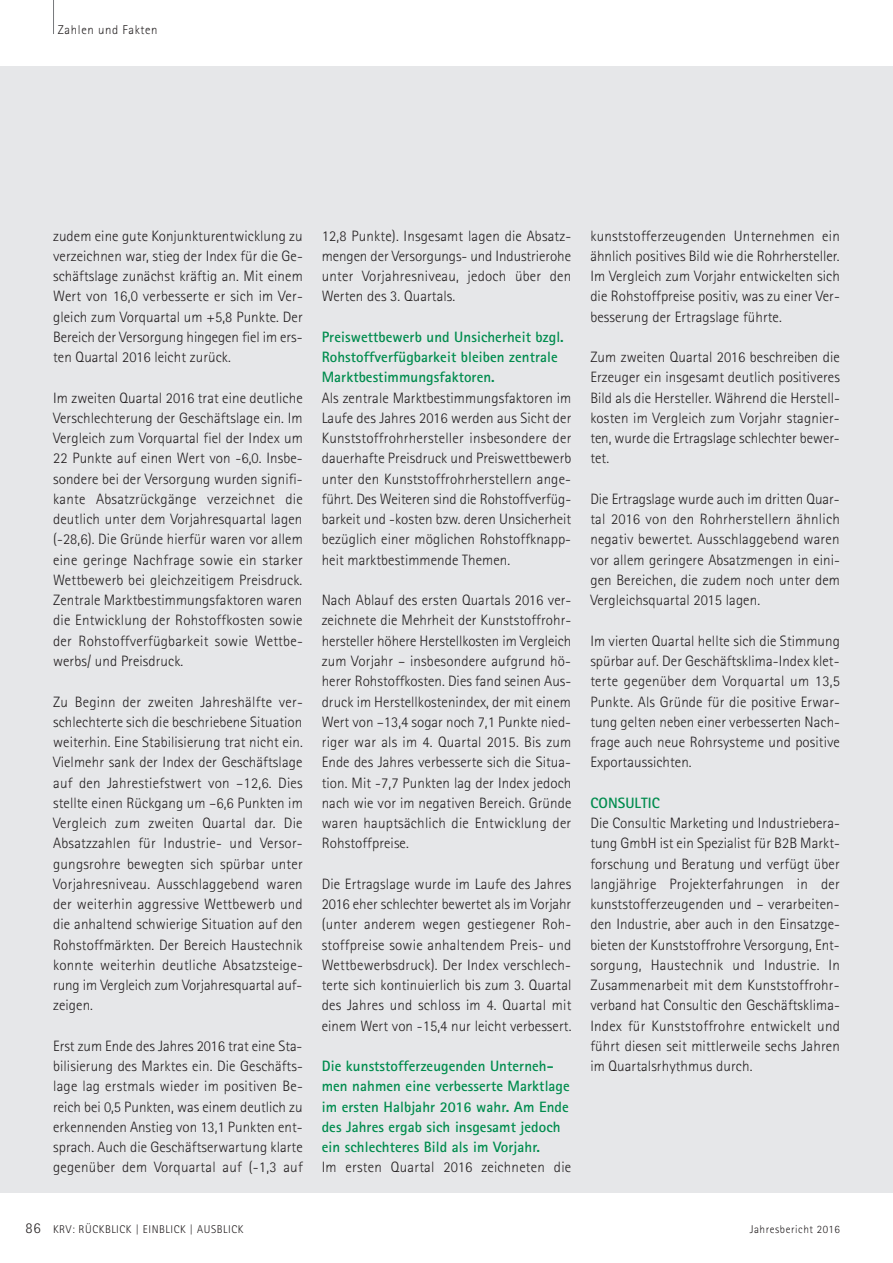
<style>
.page{position:relative;width:893px;height:1263px;background:#fff}
.page>*{position:absolute;margin:0;border:0;box-sizing:border-box;transform-origin:0 0}
.t1{font:300 15px/20.2px "Rotis Sans Serif";letter-spacing:.005em;color:#231f20;text-align:justify}
.t2{font:700 15px/20.2px "Rotis Sans Serif";letter-spacing:.005em;color:#008c4e}
.t3{font:300 12.75px "Rotis Sans Serif";letter-spacing:.05em;color:#231f20}
.t4{font:300 11.25px "Rotis Sans Serif";letter-spacing:.05em;color:#231f20}
.s1{font-size:15px}
</style>
<div class="page">
<div style="left:0;top:66px;width:893px;height:1126px;background:#e6e7e9"></div>
<hr style="left:53px;top:0;width:1px;height:34px;background:#76787b">
<p class="t3" style="left:58px;top:25px;width:101px">Zahlen und Fakten</p>
<p class="t1" style="left:53px;top:227px;width:251px">zudem eine gute Konjunkturentwicklung zu verzeichnen war, stieg der Index für die Ge&shy;schäftslage zunächst kräftig an. Mit einem Wert von 16,0 verbesserte er sich im Ver&shy;gleich zum Vorquartal um +5,8 Punkte. Der Bereich der Versorgung hingegen fiel im ers&shy;ten Quartal 2016 leicht zurück.</p>
<p class="t1" style="left:53px;top:389px;width:251px">Im zweiten Quartal 2016 trat eine deutliche Verschlechterung der Geschäftslage ein. Im Vergleich zum Vorquartal fiel der Index um 22 Punkte auf einen Wert von -6,0. Insbe&shy;sondere bei der Versorgung wurden signifi&shy;kante Absatzrückgänge verzeichnet die deutlich unter dem Vorjahresquartal lagen (-28,6). Die Gründe hierfür waren vor allem eine geringe Nachfrage sowie ein starker Wettbewerb bei gleichzeitigem Preisdruck.<br>Zentrale Marktbestimmungsfaktoren waren die Entwicklung der Rohstoffkosten sowie der Rohstoffverfügbarkeit sowie Wettbe&shy;werbs/ und Preisdruck.</p>
<p class="t1" style="left:53px;top:693px;width:251px">Zu Beginn der zweiten Jahreshälfte ver&shy;schlechterte sich die beschriebene Situation weiterhin. Eine Stabilisierung trat nicht ein.<br>Vielmehr sank der Index der Geschäftslage auf den Jahrestiefstwert von –12,6. Dies stellte einen Rückgang um –6,6 Punkten im Vergleich zum zweiten Quartal dar. Die Absatzzahlen für Industrie- und Versor&shy;gungsrohre bewegten sich spürbar unter Vorjahresniveau. Ausschlaggebend waren der weiterhin aggressive Wettbewerb und die anhaltend schwierige Situation auf den Rohstoffmärkten. Der Bereich Haustechnik konnte weiterhin deutliche Absatzsteige&shy;rung im Vergleich zum Vorjahresquartal auf&shy;zeigen.</p>
<p class="t1" style="left:53px;top:1037px;width:251px">Erst zum Ende des Jahres 2016 trat eine Sta&shy;bilisierung des Marktes ein. Die Geschäfts&shy;lage lag erstmals wieder im positiven Be&shy;reich bei 0,5 Punkten, was einem deutlich zu erkennenden Anstieg von 13,1 Punkten ent&shy;sprach. Auch die Geschäftserwartung klarte gegenüber dem Vorquartal auf (-1,3 auf</p>
<p class="t1" style="left:322px;top:227px;width:251px">12,8 Punkte). Insgesamt lagen die Absatz&shy;mengen der Versorgungs- und Industrierohe unter Vorjahresniveau, jedoch über den Werten des 3. Quartals.</p>
<p class="t2" style="left:322px;top:328px;width:244px">Preiswettbewerb und Unsicherheit bzgl.<br>Rohstoffverfügbarkeit bleiben zentrale<br>Marktbestimmungsfaktoren.</p>
<p class="t1" style="left:322px;top:389px;width:251px">Als zentrale Marktbestimmungsfaktoren im Laufe des Jahres 2016 werden aus Sicht der Kunststoffrohrhersteller insbesondere der dauerhafte Preisdruck und Preiswettbewerb unter den Kunststoffrohrherstellern ange&shy;führt. Des Weiteren sind die Rohstoffverfüg&shy;barkeit und -kosten bzw. deren Unsicherheit bezüglich einer möglichen Rohstoffknapp&shy;heit marktbestimmende Themen.</p>
<p class="t1" style="left:322px;top:591px;width:251px">Nach Ablauf des ersten Quartals 2016 ver&shy;zeichnete die Mehrheit der Kunststoffrohr&shy;hersteller höhere Herstellkosten im Vergleich zum Vorjahr – insbesondere aufgrund hö&shy;herer Rohstoffkosten. Dies fand seinen Aus&shy;druck im Herstellkostenindex, der mit einem Wert von –13,4 sogar noch 7,1 Punkte nied&shy;riger war als im 4. Quartal 2015. Bis zum Ende des Jahres verbesserte sich die Situa&shy;tion. Mit -7,7 Punkten lag der Index jedoch nach wie vor im negativen Bereich. Gründe waren hauptsächlich die Entwicklung der Rohstoffpreise.</p>
<p class="t1" style="left:322px;top:875px;width:251px">Die Ertragslage wurde im Laufe des Jahres 2016 eher schlechter bewertet als im Vorjahr (unter anderem wegen gestiegener Roh&shy;stoffpreise sowie anhaltendem Preis- und Wettbewerbsdruck). Der Index verschlech&shy;terte sich kontinuierlich bis zum 3. Quartal des Jahres und schloss im 4. Quartal mit einem Wert von -15,4 nur leicht verbessert.</p>
<p class="t2" style="left:322px;top:1057px;width:250px">Die kunststofferzeugenden Unterneh&shy;men nahmen eine verbesserte Marktlage im ersten Halbjahr 2016 wahr. Am Ende des Jahres ergab sich insgesamt jedoch ein schlechteres Bild als im Vorjahr.</p>
<p class="t1" style="left:322px;top:1158px;width:251px">Im ersten Quartal 2016 zeichneten die</p>
<p class="t1" style="left:590px;top:227px;width:251px">kunststofferzeugenden Unternehmen ein ähnlich positives Bild wie die Rohrhersteller.<br>Im Vergleich zum Vorjahr entwickelten sich die Rohstoffpreise positiv, was zu einer Ver&shy;besserung der Ertragslage führte.</p>
<p class="t1" style="left:590px;top:348px;width:251px">Zum zweiten Quartal 2016 beschreiben die Erzeuger ein insgesamt deutlich positiveres Bild als die Hersteller. Während die Herstell&shy;kosten im Vergleich zum Vorjahr stagnier&shy;ten, wurde die Ertragslage schlechter bewer&shy;tet.</p>
<p class="t1" style="left:590px;top:490px;width:251px">Die Ertragslage wurde auch im dritten Quar&shy;tal 2016 von den Rohrherstellern ähnlich negativ bewertet. Ausschlaggebend waren vor allem geringere Absatzmengen in eini&shy;gen Bereichen, die zudem noch unter dem Vergleichsquartal 2015 lagen.</p>
<p class="t1" style="left:590px;top:632px;width:251px">Im vierten Quartal hellte sich die Stimmung spürbar auf. Der Geschäftsklima-Index klet&shy;terte gegenüber dem Vorquartal um 13,5<br>Punkte. Als Gründe für die positive Erwar&shy;tung gelten neben einer verbesserten Nach&shy;frage auch neue Rohrsysteme und positive Exportaussichten.</p>
<p class="t2" style="left:590px;top:794px;width:71px">CONSULTIC</p>
<p class="t1" style="left:590px;top:814px;width:251px">Die Consultic Marketing und Industriebera&shy;tung GmbH ist ein Spezialist für B2B Markt&shy;forschung und Beratung und verfügt über langjährige Projekterfahrungen in der kunststofferzeugenden und – verarbeiten&shy;den Industrie, aber auch in den Einsatzge&shy;bieten der Kunststoffrohre Versorgung, Ent&shy;sorgung, Haustechnik und Industrie. In Zusammenarbeit mit dem Kunststoffrohr&shy;verband hat Consultic den Geschäftsklima-Index für Kunststoffrohre entwickelt und führt diesen seit mittlerweile sechs Jahren im Quartalsrhythmus durch.</p>
<p class="t4" style="left:26px;top:1225px;width:219px"><span class="s1">86</span> KRV: RÜCKBLICK | EINBLICK | AUSBLICK</p>
<p class="t4" style="left:750px;top:1225px;width:92px">Jahresbericht 2016</p>
</div>
